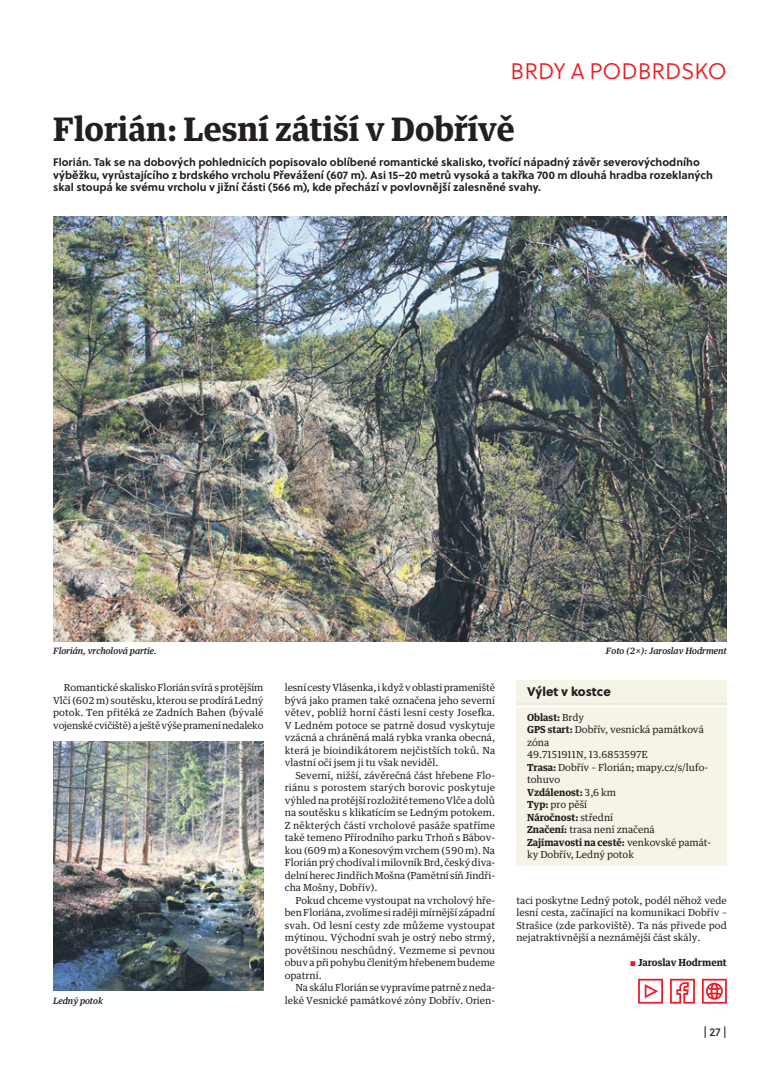
<style>
.page{position:relative;width:780px;height:1088px;background:#fff}
.page>*{position:absolute;margin:0;border:0;box-sizing:border-box;transform-origin:0 0}
.t1{font:700 32.5px "Guardian Text Egyp";color:#231f20}
.t2{font:22.5px "Soleil Lt";color:#ed1c24}
.t3{font:12.5px "Soleil Xb";color:#231f20}
.t4{font:11.25px "Soleil Bk";color:#231f20}
.t5{font:700 11px/12.5px "Soleil";color:#231f20}
.t6{font:9.75px/12.5px "Guardian Text Egyp";color:#231f20;text-align:justify}
.t7{font:700 9.75px "Guardian Text Egyp";color:#231f20}
.t8{font:italic 500 8.75px "Guardian Text Egyp";color:#231f20}
.s1{font-weight:700}
.s2{font-family:"Soleil Bk";font-weight:400;font-size:9.62px;color:#ed1c24}
</style>
<div class="page">
<svg style="left:638px;top:979px;width:25px;height:24px"></svg>
<svg style="left:670px;top:979px;width:24px;height:24px"></svg>
<svg style="left:702px;top:979px;width:24px;height:24px"></svg>
<img style="left:53px;top:216px;width:673px;height:425px">
<img style="left:53px;top:742px;width:210px;height:248px">
<div style="left:516px;top:680px;width:210px;height:186px;background:#f6f4e6"></div>
<hr style="left:516px;top:703px;width:210px;height:2px;background:#edead8">
<hr style="left:516px;top:705px;width:210px;height:2px;background:#fff">
<h2 class="t2" style="left:510px;top:58px;width:218px">BRDY A PODBRDSKO</h2>
<h1 class="t1" style="left:53px;top:114px;width:463px">Florián: Lesní zátiší v Dobřívě</h1>
<p class="t5" style="left:53px;top:157px;width:661px">Florián. Tak se na dobových pohlednicích popisovalo oblíbené romantické skalisko, tvořící nápadný závěr severovýchodního výběžku, vyrůstajícího z brdského vrcholu Převážení (607 m). Asi 15–20 metrů vysoká a takřka 700 m dlouhá hradba rozeklaných skal stoupá ke svému vrcholu v jižní části (566 m), kde přechází v povlovnější zalesněné svahy.</p>
<p class="t8" style="left:53px;top:647px;width:105px">Florián, vrcholová partie.</p>
<p class="t8" style="left:606px;top:647px;width:122px">Foto (2×): Jaroslav Hodrment</p>
<p class="t6" style="left:53px;top:682px;width:212px;text-indent:11px">Romantické skalisko Florián svírá s protějším Vlčí (602 m) soutěsku, kterou se prodírá Ledný potok. Ten přitéká ze Zadních Bahen (bývalé vojenské cvičiště) a ještě výše pramení nedaleko</p>
<p class="t6" style="left:285px;top:682px;width:212px">lesní cesty Vlásenka, i když v oblasti prameniště bývá jako pramen také označena jeho severní větev, poblíž horní části lesní cesty Josefka.<br>V Ledném potoce se patrně dosud vyskytuje vzácná a chráněná malá rybka vranka obecná, která je bioindikátorem nejčistších toků. Na vlastní oči jsem ji tu však neviděl.</p>
<p class="t6" style="left:285px;top:770px;width:212px;text-indent:11px">Severní, nižší, závěrečná část hřebene Flo&shy;riánu s porostem starých borovic poskytuje výhled na protější rozložité temeno Vlče a dolů na soutěsku s klikatícím se Ledným potokem.<br>Z některých částí vrcholové pasáže spatříme také temeno Přírodního parku Trhoň s Bábov&shy;kou (609 m) a Konesovým vrchem (590 m). Na Florián prý chodíval i milovník Brd, český diva&shy;delní herec Jindřich Mošna (Pamětní síň Jindři&shy;cha Mošny, Dobřív).</p>
<p class="t6" style="left:285px;top:895px;width:212px;text-indent:11px">Pokud chceme vystoupat na vrcholový hře&shy;ben Floriána, zvolíme si raději mírnější západní svah. Od lesní cesty zde můžeme vystoupat mýtinou. Východní svah je ostrý nebo strmý, povětšinou neschůdný. Vezmeme si pevnou obuv a při pohybu členitým hřebenem budeme opatrní.</p>
<p class="t6" style="left:285px;top:982px;width:212px;text-align:right">Na skálu Florián se vypravíme patrně z neda&shy;leké Vesnické památkové zóny Dobřív. Orien-</p>
<p class="t8" style="left:53px;top:997px;width:51px">Ledný potok</p>
<p class="t3" style="left:527px;top:686px;width:85px">Výlet v kostce</p>
<p class="t6" style="left:527px;top:712px;width:186px;text-align:left"><span class="s1">Oblast:</span> Brdy<br><span class="s1">GPS start:</span> Dobřív, vesnická památková zóna<br>49.7151911N, 13.6853597E<br><span class="s1">Trasa:</span> Dobřív – Florián; mapy.cz/s/lufo&shy;tohuvo<br><span class="s1">Vzdálenost:</span> 3,6 km<br><span class="s1">Typ:</span> pro pěší<br><span class="s1">Náročnost:</span> střední<br><span class="s1">Značení:</span> trasa není značená<br><span class="s1">Zajímavosti na cestě:</span> venkovské památ&shy;ky Dobřív, Ledný potok</p>
<p class="t6" style="left:516px;top:895px;width:212px">taci poskytne Ledný potok, podél něhož vede lesní cesta, začínající na komunikaci Dobřív – Strašice (zde parkoviště). Ta nás přivede pod nejatraktivnější a neznámější část skály.</p>
<p class="t7" style="left:630px;top:958px;width:98px"><span class="s2">S</span> Jaroslav Hodrment</p>
<p class="t4" style="left:703px;top:1026px;width:25px">| 27|</p>
</div>
